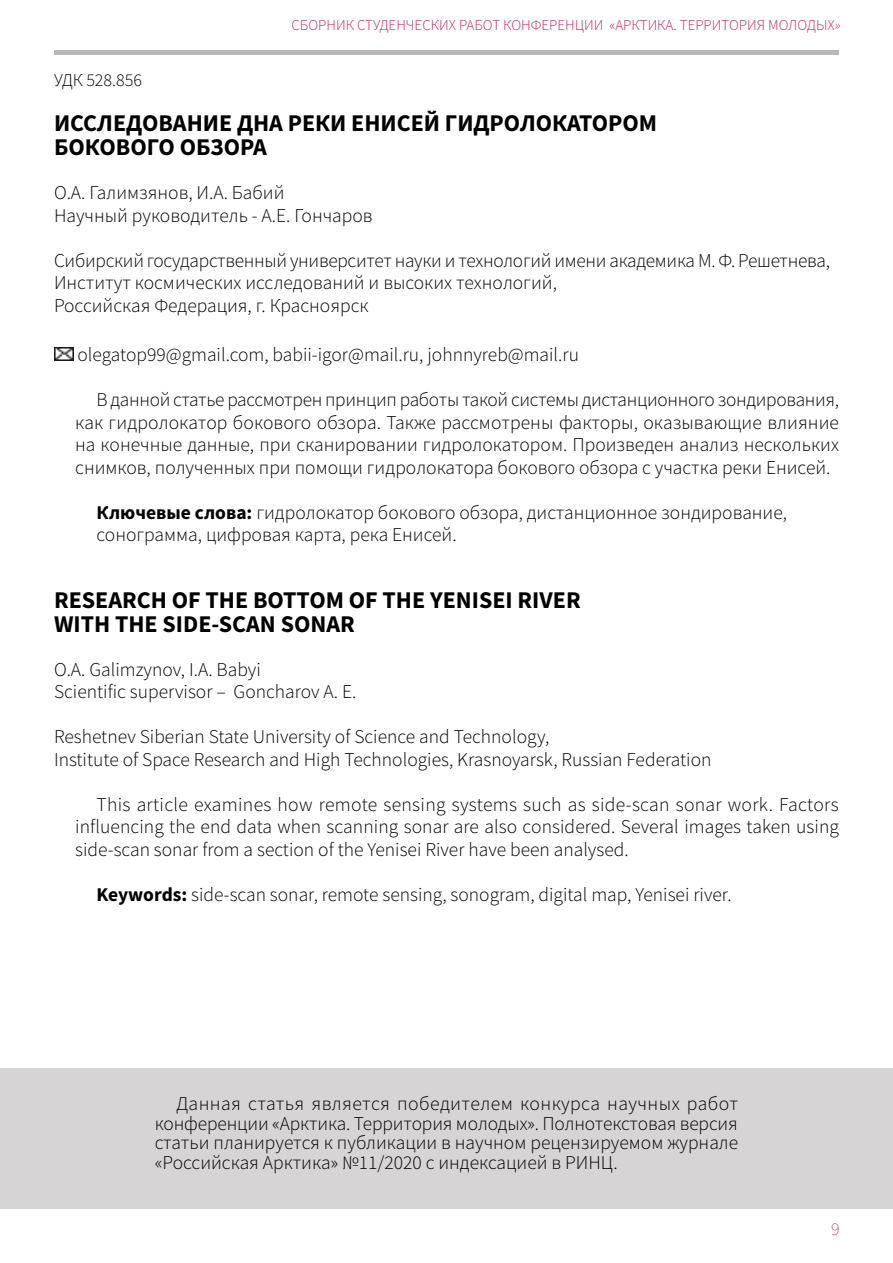
<style>
.page{position:relative;width:893px;height:1263px;background:#fff}
.page>*{position:absolute;margin:0;border:0;box-sizing:border-box;transform-origin:0 0}
.t1{font:700 24px/24px "Source Sans Pro";color:#000}
.t2{font:300 19.5px/22.5px "Source Sans Pro";color:#000}
.t3{font:300 18px "Source Sans Pro";color:#000}
.t4{font:200 18px "Source Sans Pro";color:#c52657}
.t5{font:300 15px "Source Sans Pro";color:#c52657}
.s1{font-style:italic}
.s2{font-weight:700}
</style>
<div class="page">
<div style="left:0;top:1068px;width:893px;height:141px;background:#d6d4d4"></div>
<img style="left:54px;top:347px;width:20px;height:14px">
<hr style="left:54px;top:51px;width:785px;height:4px;background:#b9b6b6">
<p class="t5" style="left:291px;top:16px;width:550px">СБОРНИК СТУДЕНЧЕСКИХ РАБОТ КОНФЕРЕНЦИИ «АРКТИКА. ТЕРРИТОРИЯ МОЛОДЫХ<span class="s1">»</span></p>
<p class="t3" style="left:54px;top:68px;width:90px">УДК 528.856</p>
<p class="t1" style="left:54px;top:111px;width:605px">ИССЛЕДОВАНИЕ ДНА РЕКИ ЕНИСЕЙ ГИДРОЛОКАТОРОМ<br>БОКОВОГО ОБЗОРА</p>
<p class="t2" style="left:54px;top:182px;width:320px">О.А. Галимзянов, И.А. Бабий<br>Научный руководитель - А.Е. Гончаров</p>
<p class="t2" style="left:54px;top:249px;width:777px">Сибирский государственный университет науки и технологий имени академика М. Ф. Решетнева,<br>Институт космических исследований и высоких технологий,<br>Российская Федерация, г. Красноярск</p>
<p class="t2" style="left:77px;top:343px;width:503px">olegatop99@gmail.com, babii-igor@mail.ru, johnnyreb@mail.ru</p>
<p class="t2" style="left:75px;top:388px;width:765px;text-align:justify;text-indent:21px">В данной статье рассмотрен принцип работы такой системы дистанционного зондирования, как гидролокатор бокового обзора. Также рассмотрены факторы, оказывающие влияние на конечные данные, при сканировании гидролокатором. Произведен анализ нескольких снимков, полученных при помощи гидролокатора бокового обзора с участка реки Енисей.</p>
<p class="t2" style="left:97px;top:501px;width:692px"><span class="s2">Ключевые слова:</span> гидролокатор бокового обзора, дистанционное зондирование, сонограмма, цифровая карта, река Енисей.</p>
<p class="t1" style="left:54px;top:588px;width:528px">RESEARCH OF THE BOTTOM OF THE YENISEI RIVER<br>WITH THE SIDE-SCAN SONAR</p>
<p class="t2" style="left:54px;top:658px;width:304px">O.A. Galimzynov, I.A. Babyi<br>Scientific supervisor – Goncharov A. E.</p>
<p class="t2" style="left:54px;top:725px;width:659px">Reshetnev Siberian State University of Science and Technology,<br>Institute of Space Research and High Technologies, Krasnoyarsk, Russian Federation</p>
<p class="t2" style="left:75px;top:793px;width:765px;text-align:justify;text-indent:21px">This article examines how remote sensing systems such as side-scan sonar work. Factors influencing the end data when scanning sonar are also considered. Several images taken using side-scan sonar from a section of the Yenisei River have been analysed.</p>
<p class="t2" style="left:97px;top:883px;width:637px"><span class="s2">Keywords:</span> side-scan sonar, remote sensing, sonogram, digital map, Yenisei river.</p>
<p class="t2" style="left:155px;top:1093px;width:585px;line-height:19.8px;text-align:justify;text-indent:21px">Данная статья является победителем конкурса научных работ конференции «Арктика. Территория молодых». Полнотекстовая версия статьи планируется к публикации в научном рецензируемом журнале «Российская Арктика» №11/2020 с индексацией в РИНЦ.</p>
<p class="t4" style="left:831px;top:1218px;width:10px">9</p>
</div>
